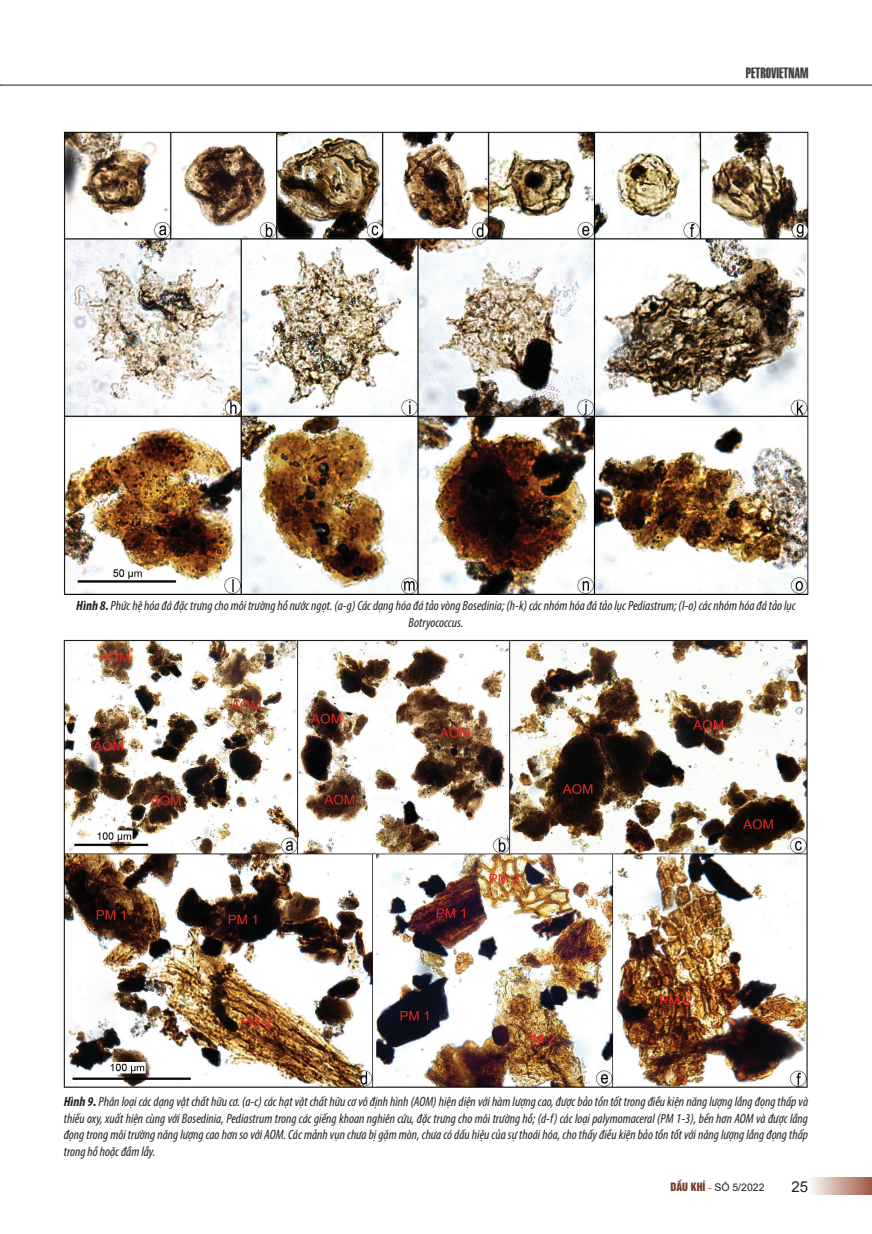
<style>
.page{position:relative;width:872px;height:1234px;background:#fff}
.page>*{position:absolute;margin:0;border:0;box-sizing:border-box;transform-origin:0 0}
.t1{font:15px "Arial";color:#231f20}
.t2{font:14.25px "SFU Swiss BT Extra Compressed";color:#3e3e3f}
.t3{font:italic condensed 13.5px/16.5px "Myriad Pro";color:#231f20;text-align:center}
.t4{font:10.5px "Arial";color:#231f20}
.s1{font-weight:700}
.s2{font-family:"UTM Helvet Ins";color:#723b25}
.s3{font-family:"Times New Roman";color:#723b25}
</style>
<div class="page">
<hr style="left:0;top:85px;width:872px;height:1px;background:#231f20">
<div style="left:808px;top:1177px;width:64px;height:17px;background:linear-gradient(to right,#fefdfd,#9e5c46)"></div>
<img style="left:64px;top:132px;width:744px;height:462px">
<img style="left:64px;top:639px;width:744px;height:448px">
<p class="t2" style="left:746px;top:62px;width:64px">PETROVIETNAM</p>
<p class="t3" style="left:76px;top:597px;width:721px"><span class="s1">Hình 8.</span> Phức hệ hóa đá đặc trưng cho môi trường hồ nước ngọt. (a-g) Các dạng hóa đá tảo vòng Bosedinia; (h-k) các nhóm hóa đá tảo lục Pediastrum; (l-o) các nhóm hóa đá tảo lục<br>Botryococcus.</p>
<p class="t3" style="left:64px;top:1093px;width:746px;text-align:justify"><span class="s1">Hình 9.</span> Phân loại các dạng vật chất hữu cơ. (a-c) các hạt vật chất hữu cơ vô định hình (AOM) hiện diện với hàm lượng cao, được bảo tồn tốt trong điều kiện năng lượng lắng đọng thấp và thiếu oxy, xuất hiện cùng với Bosedinia, Pediastrum trong các giếng khoan nghiên cứu, đặc trưng cho môi trường hồ; (d-f) các loại palymomaceral (PM 1-3), bền hơn AOM và được lắng đọng trong môi trường năng lượng cao hơn so với AOM. Các mảnh vụn chưa bị gặm mòn, chưa có dấu hiệu của sự thoái hóa, cho thấy điều kiện bảo tồn tốt với năng lượng lắng đọng thấp trong hồ hoặc đầm lầy.</p>
<p class="t4" style="left:670px;top:1179px;width:96px"><span class="s2">DẦU KHÍ</span> <span class="s3">-</span> SỐ 5/2022</p>
<p class="t1" style="left:791px;top:1175px;width:18px">25</p>
</div>
